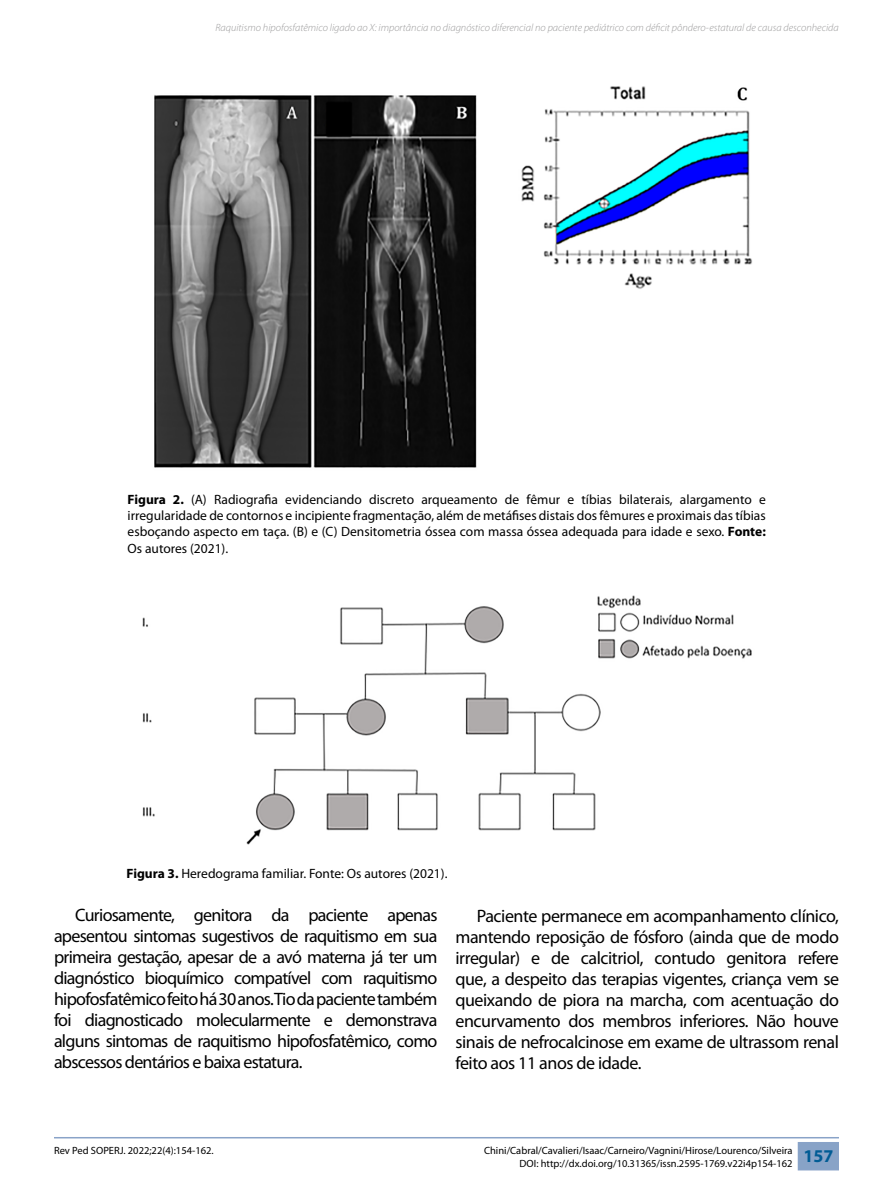
<style>
.page{position:relative;width:893px;height:1191px;background:#fff}
.page>*{position:absolute;margin:0;border:0;box-sizing:border-box;transform-origin:0 0}
.Texto{font:18px/21px "Myriad Pro";letter-spacing:-.035em;color:#000;text-align:justify}
.Legenda_da_Figura{font:13.5px/16.2px "Myriad Pro";color:#000;text-align:justify}
.t1{font:10.5px/12.6px "Myriad Pro";color:#000}
.t2{font:italic 300 10.5px "Myriad Pro";color:#9a999a}
.s1{font-weight:700}
</style>
<div class="page">
<hr style="left:54px;top:1137px;width:785px;height:1px;background:#89a3c8">
<div style="left:798px;top:1142px;width:41px;height:28px;background:#88a3c7"></div>
<img style="left:154px;top:86px;width:598px;height:382px">
<img style="left:142px;top:595px;width:610px;height:250px">
<p class="t2" style="left:215px;top:21px;width:625px">Raquitismo hipofosfatêmico ligado ao X: importância no diagnóstico diferencial no paciente pediátrico com déficit pôndero-estatural de causa desconhecida</p>
<p class="Legenda_da_Figura" style="left:128px;top:491px;width:640px"><span class="s1">Figura 2.</span> (A) Radiografia evidenciando discreto arqueamento de fêmur e tíbias bilaterais, alargamento e irregularidade de contornos e incipiente fragmentação, além de metáfises distais dos fêmures e proximais das tíbias esboçando aspecto em taça. (B) e (C) Densitometria óssea com massa óssea adequada para idade e sexo. <span class="s1">Fonte:<br></span>Os autores (2021).</p>
<p class="Legenda_da_Figura" style="left:126px;top:865px;width:323px"><span class="s1">Figura 3.</span> Heredograma familiar. Fonte: Os autores (2021).</p>
<p class="Texto" style="left:54px;top:903px;width:385px;text-indent:21px">Curiosamente, genitora da paciente apenas apesentou sintomas sugestivos de raquitismo em sua primeira gestação, apesar de a avó materna já ter um diagnóstico bioquímico compatível com raquitismo hipofosfatêmico feito há 30 anos. Tio da paciente também foi diagnosticado molecularmente e demonstrava alguns sintomas de raquitismo hipofosfatêmico, como abscessos dentários e baixa estatura.</p>
<p class="Texto" style="left:455px;top:904px;width:385px;text-indent:21px">Paciente permanece em acompanhamento clínico, mantendo reposição de fósforo (ainda que de modo irregular) e de calcitriol, contudo genitora refere que, a despeito das terapias vigentes, criança vem se queixando de piora na marcha, com acentuação do encurvamento dos membros inferiores. Não houve sinais de nefrocalcinose em exame de ultrassom renal feito aos 11 anos de idade.</p>
<p class="t1" style="left:54px;top:1143px;width:161px">Rev Ped SOPERJ. 2022;22(4):154-162.</p>
<p class="t1" style="left:520px;top:1144px;width:315px;text-indent:-36px">Chini/Cabral/Cavalieri/Isaac/Carneiro/Vagnini/Hirose/Lourenco/Silveira<br>DOI: http://dx.doi.org/10.31365/issn.2595-1769.v22i4p154-162 <sup>157</sup></p>
</div>
